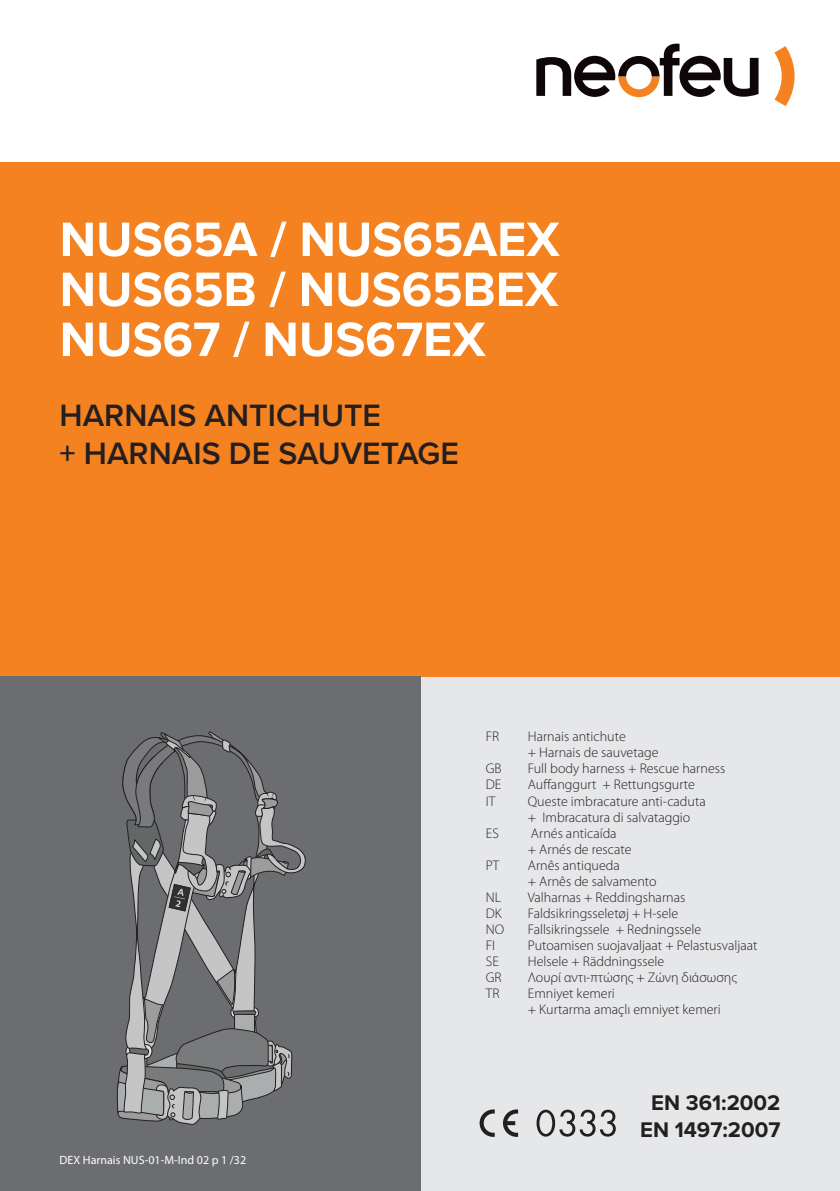
<style>
.page{position:relative;width:840px;height:1191px;background:#fff}
.page>*{position:absolute;margin:0;border:0;box-sizing:border-box;transform-origin:0 0}
.t1{font:700 50px/50px "Proxima Nova";color:#fff;text-align:justify}
.t2{font:600 32px/38.4px "Proxima Nova";color:#231f20}
.t3{font:700 22px/26.4px "Proxima Nova";color:#231f20;text-align:center}
.t4{font:300 14px/16px "Myriad Pro";color:#231f20}
.t5{font:12px "Myriad Pro";color:#fff}
</style>
<div class="page">
<div style="left:420px;top:676px;width:419px;height:515px;background:#e6e7e9"></div>
<svg style="left:774px;top:46px;width:20px;height:60px"></svg>
<svg style="left:536px;top:44px;width:222px;height:53px"></svg>
<div style="left:0;top:162px;width:839px;height:514px;background:#f58220"></div>
<div style="left:0;top:676px;width:420px;height:515px;background:#6c6d70"></div>
<svg style="left:536px;top:1109px;width:79px;height:27px"></svg>
<svg style="left:479px;top:1109px;width:15px;height:27px"></svg>
<svg style="left:503px;top:1109px;width:15px;height:27px"></svg>
<svg style="left:116px;top:731px;width:190px;height:394px"></svg>
<h1 class="t1" style="left:60px;top:213px;width:501px">NUS65A / NUS65AEX NUS65B / NUS65BEX NUS67 / NUS67EX</h1>
<h2 class="t2" style="left:60px;top:395px;width:401px">HARNAIS ANTICHUTE<br>+ HARNAIS DE SAUVETAGE</h2>
<p class="t5" style="left:60px;top:1152px;width:188px">DEX Harnais NUS-01-M-Ind 02 p 1 /32</p>
<p class="t4" style="left:485px;top:728px;width:15px">FR</p>
<p class="t4" style="left:527px;top:728px;width:132px">Harnais antichute<br>+ Harnais de sauvetage</p>
<p class="t4" style="left:485px;top:760px;width:17px">GB</p>
<p class="t4" style="left:527px;top:760px;width:199px">Full body harness + Rescue harness</p>
<p class="t4" style="left:485px;top:776px;width:17px">DE</p>
<p class="t4" style="left:527px;top:776px;width:168px">Auffanggurt + Rettungsgurte</p>
<p class="t4" style="left:485px;top:793px;width:11px">IT</p>
<p class="t4" style="left:527px;top:793px;width:179px">Queste imbracature anti-caduta + Imbracatura di salvataggio</p>
<p class="t4" style="left:485px;top:825px;width:15px">ES</p>
<p class="t4" style="left:527px;top:825px;width:105px">Arnés anticaída<br>+ Arnés de rescate</p>
<p class="t4" style="left:485px;top:857px;width:15px">PT</p>
<p class="t4" style="left:527px;top:857px;width:130px">Arnês antiqueda<br>+ Arnês de salvamento</p>
<p class="t4" style="left:485px;top:889px;width:17px">NL</p>
<p class="t4" style="left:527px;top:889px;width:159px">Valharnas + Reddingsharnas</p>
<p class="t4" style="left:485px;top:905px;width:18px">DK</p>
<p class="t4" style="left:527px;top:905px;width:152px">Faldsikringsseletøj + H-sele</p>
<p class="t4" style="left:485px;top:921px;width:20px">NO</p>
<p class="t4" style="left:527px;top:921px;width:175px">Fallsikringssele + Redningssele</p>
<p class="t4" style="left:485px;top:937px;width:11px">FI</p>
<p class="t4" style="left:527px;top:937px;width:231px">Putoamisen suojavaljaat + Pelastusvaljaat</p>
<p class="t4" style="left:485px;top:953px;width:15px">SE</p>
<p class="t4" style="left:527px;top:953px;width:138px">Helsele + Räddningssele</p>
<p class="t4" style="left:485px;top:969px;width:17px">GR</p>
<p class="t4" style="left:527px;top:969px;width:210px">Λουρί αντι-πτώσης + Ζώνη διάσωσης</p>
<p class="t4" style="left:485px;top:985px;width:15px">TR</p>
<p class="t4" style="left:527px;top:985px;width:194px">Emniyet kemeri<br>+ Kurtarma amaçlı emniyet kemeri</p>
<h3 class="t3" style="left:640px;top:1089px;width:142px">EN 361:2002<br>EN 1497:2007</h3>
</div>
